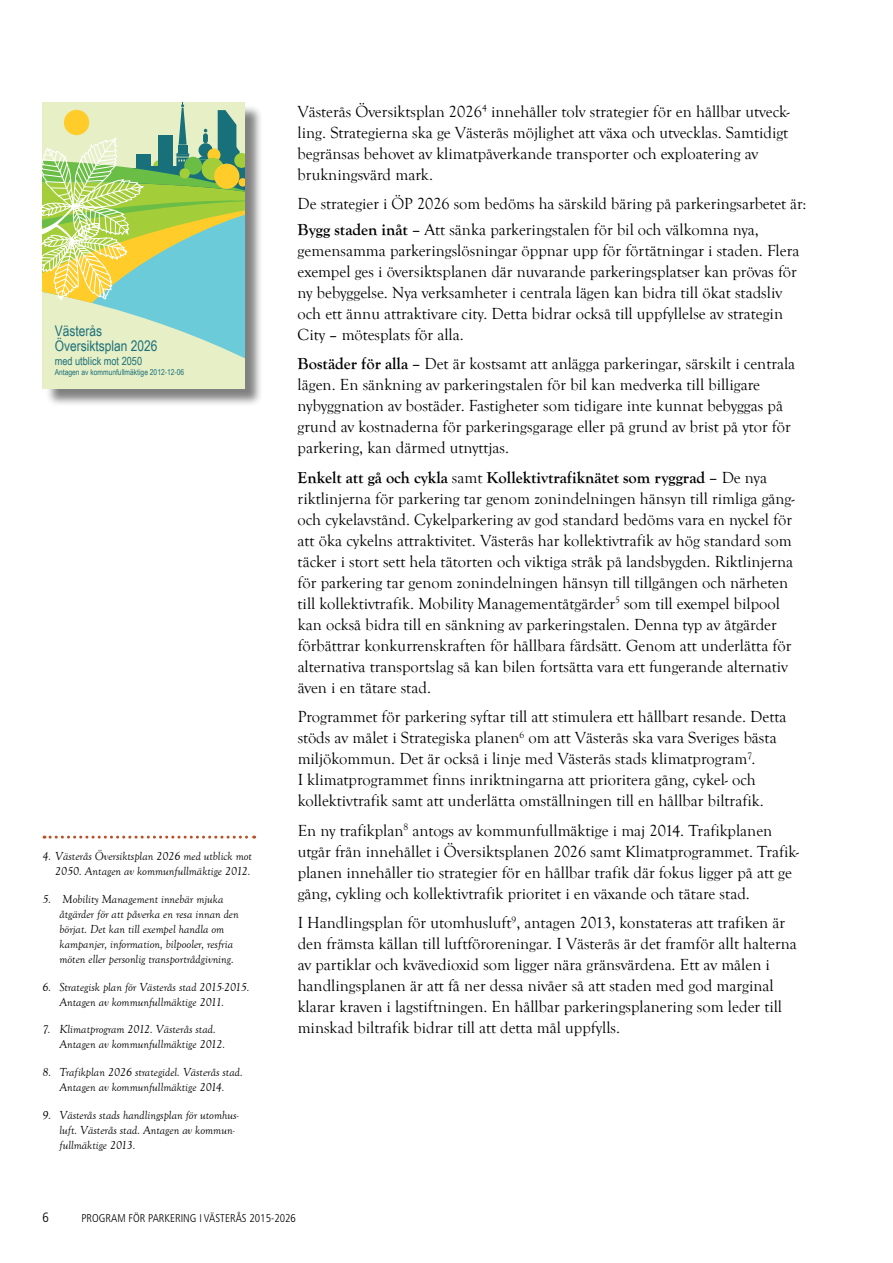
<style>
.page{position:relative;width:893px;height:1263px;background:#fff}
.page>*{position:absolute;margin:0;border:0;box-sizing:border-box;transform-origin:0 0}
.t1{font:16.5px/21px "Goudy Old Style T";color:#000}
.t2{font:14.55px "Arial Narrow";color:#1d707a}
.t3{font:300 condensed 13.5px "Frutiger LT Std";color:#000}
.t4{font:italic 12px/15px "Goudy Old Style T";color:#000}
.t5{font:300 condensed 11.25px "Frutiger LT Std";color:#000}
.t6{font:11.25px "Arial Narrow";color:#1d707a}
.t7{font:8.1px "Arial Narrow";color:#1d707a}
.s1{font-weight:700}
</style>
<div class="page">
<svg style="left:44px;top:836px;width:211px;height:3px"></svg>
<div style="left:45px;top:104px;width:218px;height:303px;background:#000;opacity:.5"></div>
<div style="left:43px;top:102px;width:202px;height:286px;background:#e6efc6"></div>
<svg style="left:43px;top:102px;width:202px;height:257px"></svg>
<p class="t2" style="left:55px;top:320px;width:49px">Västerås</p>
<p class="t2" style="left:55px;top:335px;width:104px">Översiktsplan 2026</p>
<p class="t6" style="left:55px;top:352px;width:89px">med utblick mot 2050</p>
<p class="t7" style="left:55px;top:366px;width:131px">Antagen av kommunfullmäktige 2012-12-06</p>
<p class="t4" style="left:43px;top:849px;width:211px;text-align:right">4. Västerås Översiktsplan 2026 med utblick mot<br>2050. Antagen av kommunfullmäktige 2012.</p>
<p class="t4" style="left:60px;top:892px;width:181px;text-indent:-17px">5. Mobility Management innebär mjuka åtgärder för att påverka en resa innan den börjat. Det kan till exempel handla om kampanjer, information, bilpooler, resfria möten eller personlig transportrådgivning.</p>
<p class="t4" style="left:60px;top:979px;width:191px;text-indent:-17px">6. Strategisk plan för Västerås stad 2015-2015.<br>Antagen av kommunfullmäktige 2011.</p>
<p class="t4" style="left:60px;top:1022px;width:167px;text-indent:-17px">7. Klimatprogram 2012. Västerås stad.<br>Antagen av kommunfullmäktige 2012.</p>
<p class="t4" style="left:43px;top:1065px;width:202px;text-align:center">8. Trafikplan 2026 strategidel. Västerås stad.<br>Antagen av kommunfullmäktige 2014.</p>
<p class="t4" style="left:60px;top:1108px;width:181px;text-indent:-17px">9. Västerås stads handlingsplan för utomhus&shy;luft. Västerås stad. Antagen av kommun&shy;fullmäktige 2013.</p>
<p class="t1" style="left:298px;top:101px;width:494px">Västerås Översiktsplan 2026<sup>4</sup> innehåller tolv strategier för en hållbar utveck&shy;ling. Strategierna ska ge Västerås möjlighet att växa och utvecklas. Samtidigt begränsas behovet av klimatpåverkande transporter och exploatering av brukningsvärd mark.</p>
<p class="t1" style="left:298px;top:192px;width:510px;line-height:25.2px">De strategier i ÖP 2026 som bedöms ha särskild bäring på parkeringsarbetet är:<br><span class="s1">Bygg staden inåt –</span> Att sänka parkeringstalen för bil och välkomna nya,</p>
<p class="t1" style="left:298px;top:240px;width:503px">gemensamma parkeringslösningar öppnar upp för förtätningar i staden. Flera exempel ges i översiktsplanen där nuvarande parkeringsplatser kan prövas för ny bebyggelse. Nya verksamheter i centrala lägen kan bidra till ökat stadsliv och ett ännu attraktivare city. Detta bidrar också till uppfyllelse av strategin City – mötesplats för alla.</p>
<p class="t1" style="left:298px;top:354px;width:499px"><span class="s1">Bostäder för alla –</span> Det är kostsamt att anlägga parkeringar, särskilt i centrala lägen. En sänkning av parkeringstalen för bil kan medverka till billigare nybyggnation av bostäder. Fastigheter som tidigare inte kunnat bebyggas på grund av kostnaderna för parkeringsgarage eller på grund av brist på ytor för parkering, kan därmed utnyttjas.</p>
<p class="t1" style="left:298px;top:467px;width:499px"><span class="s1">Enkelt att gå och cykla</span> samt <span class="s1">Kollektivtrafiknätet som ryggrad –</span> De nya riktlinjerna för parkering tar genom zonindelningen hänsyn till rimliga gång&shy;och cykelavstånd. Cykelparkering av god standard bedöms vara en nyckel för att öka cykelns attraktivitet. Västerås har kollektivtrafik av hög standard som täcker i stort sett hela tätorten och viktiga stråk på landsbygden. Riktlinjerna för parkering tar genom zonindelningen hänsyn till tillgången och närheten till kollektivtrafik. Mobility Managementåtgärder<sup>5</sup> som till exempel bilpool kan också bidra till en sänkning av parkeringstalen. Denna typ av åtgärder förbättrar konkurrenskraften för hållbara färdsätt. Genom att underlätta för alternativa transportslag så kan bilen fortsätta vara ett fungerande alternativ även i en tätare stad.</p>
<p class="t1" style="left:298px;top:707px;width:490px">Programmet för parkering syftar till att stimulera ett hållbart resande. Detta stöds av målet i Strategiska planen<sup>6</sup> om att Västerås ska vara Sveriges bästa miljökommun. Det är också i linje med Västerås stads klimatprogram<sup>7</sup>.<br>I klimatprogrammet finns inriktningarna att prioritera gång, cykel- och kollektivtrafik samt att underlätta omställningen till en hållbar biltrafik.</p>
<p class="t1" style="left:298px;top:820px;width:503px">En ny trafikplan<sup>8</sup> antogs av kommunfullmäktige i maj 2014. Trafikplanen utgår från innehållet i Översiktsplanen 2026 samt Klimatprogrammet. Trafik&shy;planen innehåller tio strategier för en hållbar trafik där fokus ligger på att ge gång, cykling och kollektivtrafik prioritet i en växande och tätare stad.</p>
<p class="t1" style="left:298px;top:913px;width:501px">I Handlingsplan för utomhusluft<sup>9</sup>, antagen 2013, konstateras att trafiken är den främsta källan till luftföroreningar. I Västerås är det framför allt halterna av partiklar och kvävedioxid som ligger nära gränsvärdena. Ett av målen i handlingsplanen är att få ner dessa nivåer så att staden med god marginal klarar kraven i lagstiftningen. En hållbar parkeringsplanering som leder till minskad biltrafik bidrar till att detta mål uppfylls.</p>
<p class="t3" style="left:43px;top:1210px;width:8px">6</p>
<p class="t5" style="left:81px;top:1212px;width:216px">PROGRAM FÖR PARKERING I VÄSTERÅS 2015-2026</p>
</div>
